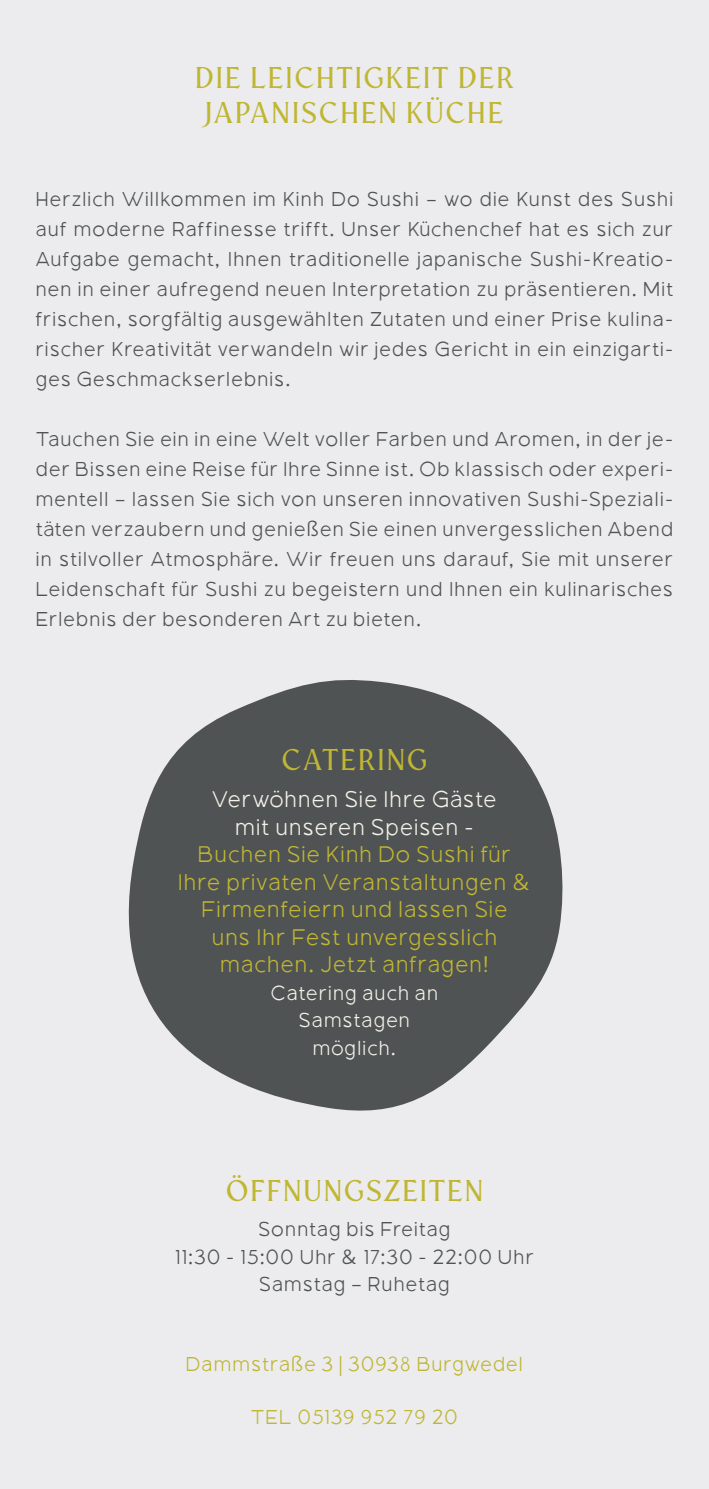
<style>
.page{position:relative;width:709px;height:1489px;background:#fff}
.page>*{position:absolute;margin:0;border:0;box-sizing:border-box;transform-origin:0 0}
.t1{font:30px/35px "Mondia";letter-spacing:.05em;color:#bfb632;text-align:center}
.t2{font:100 22.5px/27.5px "ALEXSANSPRO";letter-spacing:.01em;color:#bfb632;text-align:center}
.t3{font:100 22.5px/27.5px "ALEXSANSPRO";letter-spacing:.01em;color:#f2f2e9;text-align:center}
.t4{font:100 20px/30px "ALEXSANSPRO";letter-spacing:.015em;color:#505353;text-align:justify}
.t5{font:100 20px/27.5px "ALEXSANSPRO";letter-spacing:.02em;color:#f2f2e9;text-align:center}
.t6{font:100 20px "ALEXSANSPRO";letter-spacing:.005em;color:#bfb632}
.t7{font:100 20px "ALEXSANSPRO";letter-spacing:-.02em;color:#bfb632}
</style>
<div class="page">
<div style="left:0;top:0;width:709px;height:1488px;background:#ececee"></div>
<svg style="left:128px;top:680px;width:435px;height:431px;fill:#505353"></svg>
<h1 class="t1" style="left:195px;top:61px;width:320px">DIE LEICHTIGKEIT DER<br>JAPANISCHEN KÜCHE</h1>
<p class="t4" style="left:35px;top:184px;width:639px">Herzlich Willkommen im Kinh Do Sushi – wo die Kunst des Sushi auf moderne Raffinesse trifft. Unser Küchenchef hat es sich zur Aufgabe gemacht, Ihnen traditionelle japanische Sushi-Kreatio&shy;nen in einer aufregend neuen Interpretation zu präsentieren. Mit frischen, sorgfältig ausgewählten Zutaten und einer Prise kulina&shy;rischer Kreativität verwandeln wir jedes Gericht in ein einzigarti&shy;ges Geschmackserlebnis.</p>
<p class="t4" style="left:35px;top:424px;width:639px">Tauchen Sie ein in eine Welt voller Farben und Aromen, in der je&shy;der Bissen eine Reise für Ihre Sinne ist. Ob klassisch oder experi&shy;mentell – lassen Sie sich von unseren innovativen Sushi-Speziali&shy;täten verzaubern und genießen Sie einen unvergesslichen Abend in stilvoller Atmosphäre. Wir freuen uns darauf, Sie mit unserer Leidenschaft für Sushi zu begeistern und Ihnen ein kulinarisches Erlebnis der besonderen Art zu bieten.</p>
<h1 class="t1" style="left:281px;top:742px;width:147px">CATERING</h1>
<p class="t3" style="left:212px;top:785px;width:287px">Verwöhnen Sie Ihre Gäste mit unseren Speisen -</p>
<p class="t2" style="left:178px;top:840px;width:355px">Buchen Sie Kinh Do Sushi für<br>Ihre privaten Veranstaltungen &amp;<br>Firmenfeiern und lassen Sie<br>uns Ihr Fest unvergesslich machen. Jetzt anfragen!</p>
<p class="t5" style="left:270px;top:978px;width:169px">Catering auch an<br>Samstagen möglich.</p>
<h1 class="t1" style="left:226px;top:1173px;width:259px">ÖFFNUNGSZEITEN</h1>
<p class="t4" style="left:174px;top:1215px;width:361px;line-height:27.5px;text-align:center">Sonntag bis Freitag<br>11:30 - 15:00 Uhr &amp; 17:30 - 22:00 Uhr<br>Samstag – Ruhetag</p>
<p class="t6" style="left:186px;top:1351px;width:339px">Dammstraße 3 | 30938 Burgwedel</p>
<p class="t7" style="left:250px;top:1404px;width:209px">TEL 05139 952 79 20</p>
</div>
